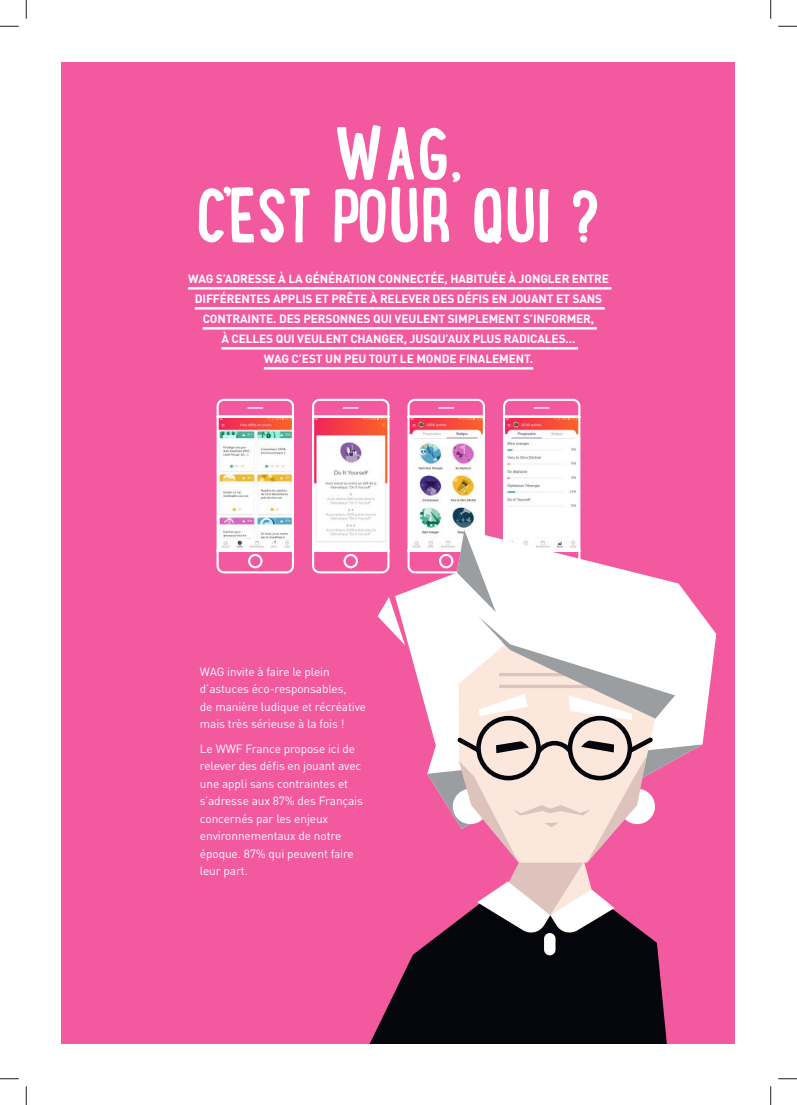
<style>
.page{position:relative;width:797px;height:1105px;background:#fff}
.page>*{position:absolute;margin:0;border:0;box-sizing:border-box;transform-origin:0 0}
.t1{font:700 75px/62.5px "Lunch Box";color:#fff;text-align:center}
.t2{font:11.88px/17.5px "DIN";letter-spacing:-.01em;color:#fff}
.t3{font:700 11.88px/20px "DIN";letter-spacing:-.01em;color:#fff;text-align:center}
</style>
<div class="page">
<div style="left:62px;top:62px;width:673px;height:981px;background:#f3599f"></div>
<img style="left:216px;top:398px;width:79px;height:176px">
<div style="left:248px;top:554px;width:14px;height:14px;border:2px solid #fff;border-radius:50%"></div>
<hr style="left:188px;top:287px;width:423px;height:3px;background:#fff">
<hr style="left:195px;top:307px;width:409px;height:3px;background:#fff">
<hr style="left:203px;top:327px;width:393px;height:3px;background:#fff">
<hr style="left:221px;top:347px;width:357px;height:3px;background:#fff">
<hr style="left:264px;top:367px;width:269px;height:3px;background:#fff">
<svg style="left:702px;top:615px;width:14px;height:130px"></svg>
<svg style="left:370px;top:935px;width:297px;height:108px;background:#200f1b"></svg>
<div style="left:544px;top:933px;width:11px;height:22px;background:#fff;border-radius:6px"></div>
<svg style="left:312px;top:398px;width:390px;height:537px"></svg>
<svg style="left:0;top:25px;width:19px;height:2px"></svg>
<svg style="left:778px;top:25px;width:19px;height:2px"></svg>
<svg style="left:0;top:1078px;width:19px;height:1px"></svg>
<svg style="left:778px;top:1078px;width:19px;height:1px"></svg>
<svg style="left:25px;top:0;width:2px;height:19px"></svg>
<svg style="left:25px;top:1086px;width:2px;height:19px"></svg>
<svg style="left:770px;top:0;width:1px;height:19px"></svg>
<svg style="left:770px;top:1086px;width:1px;height:19px"></svg>
<h1 class="t1" style="left:196px;top:119px;width:406px">WAG,<br>C’EST POUR QUI ?</h1>
<p class="t3" style="left:188px;top:268px;width:422px">WAG S’ADRESSE À LA GÉNÉRATION CONNECTÉE, HABITUÉE À JONGLER ENTRE DIFFÉRENTES APPLIS ET PRÊTE À RELEVER DES DÉFIS EN JOUANT ET SANS CONTRAINTE. DES PERSONNES QUI VEULENT SIMPLEMENT S’INFORMER,<br>À CELLES QUI VEULENT CHANGER, JUSQU’AUX PLUS RADICALES…<br>WAG C’EST UN PEU TOUT LE MONDE FINALEMENT.</p>
<p class="t2" style="left:200px;top:662px;width:168px">WAG invite à faire le plein d’astuces éco-responsables,<br>de manière ludique et récréative mais très sérieuse à la fois !</p>
<p class="t2" style="left:200px;top:739px;width:165px">Le WWF France propose ici de relever des défis en jouant avec une appli sans contraintes et s’adresse aux 87% des Français concernés par les enjeux environnementaux de notre époque. 87% qui peuvent faire leur part.</p>
</div>
